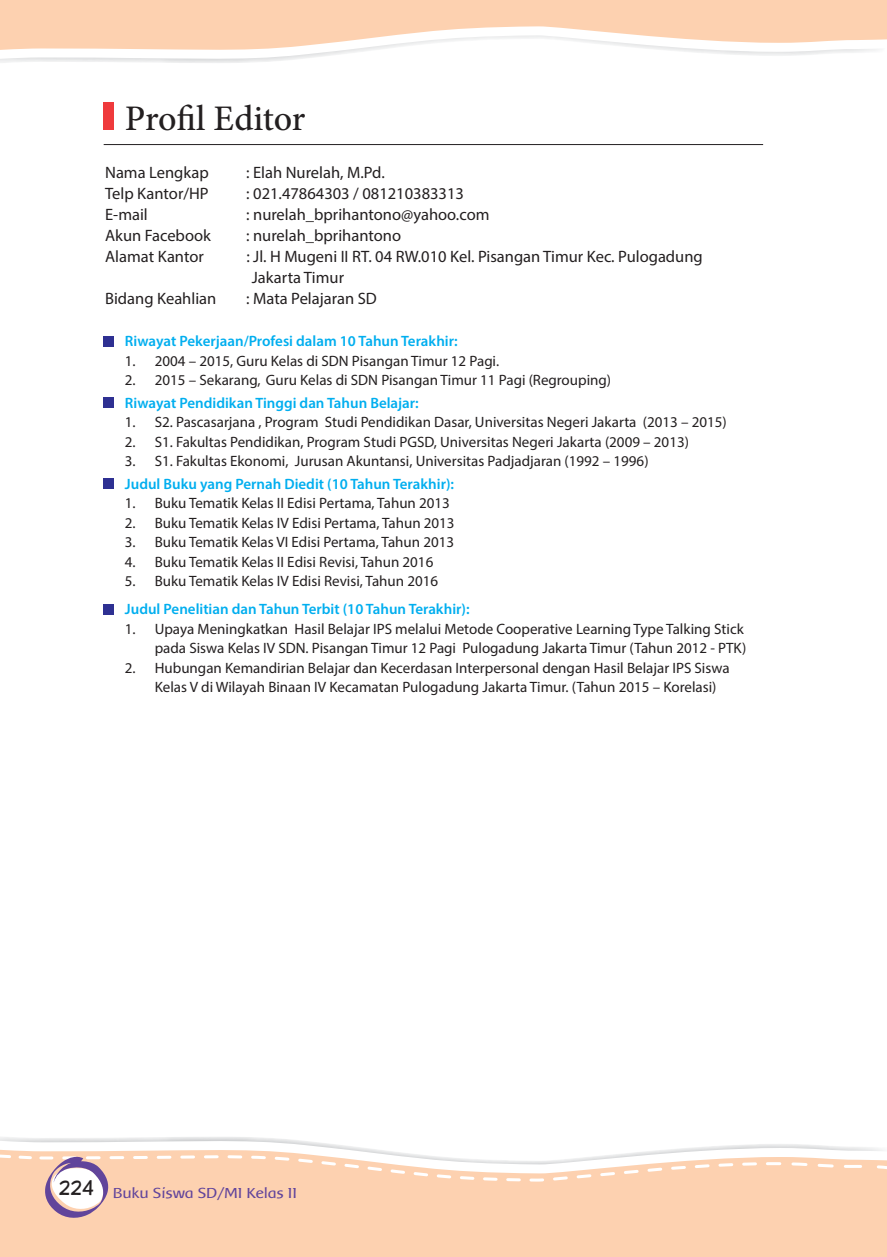
<style>
.page{position:relative;width:887px;height:1257px;background:#fff}
.page>*{position:absolute;margin:0;border:0;box-sizing:border-box;transform-origin:0 0}
.t1{font:500 36px "Minion Pro";letter-spacing:-.01em;color:#231f20}
.t2{font:16.5px/21px "Myriad Pro";color:#231f20}
.t3{font:15px/19.5px "Myriad Pro";color:#231f20;text-align:right}
.t4{font:600 15px "Myriad Pro";color:#00aeef}
.t5{font:15px "Baar Metanoia";color:#61449b}
</style>
<div class="page">
<svg style="left:0;top:53px;width:826px;height:9px"></svg>
<svg style="left:0;top:0;width:886px;height:53px;fill:#fdd1b0"></svg>
<svg style="left:0;top:1138px;width:840px;height:9px"></svg>
<svg style="left:0;top:1147px;width:886px;height:110px;background:#fcd6b9"></svg>
<svg style="left:875px;top:1164px;width:11px;height:7px"></svg>
<svg style="left:842px;top:1163px;width:21px;height:6px"></svg>
<svg style="left:764px;top:1161px;width:71px;height:8px"></svg>
<svg style="left:528px;top:1161px;width:230px;height:22px"></svg>
<svg style="left:0;top:1153px;width:522px;height:66px;background:#f8d3bb"></svg>
<hr style="left:104px;top:144px;width:659px;height:1px;background:#231f20">
<div style="left:104px;top:336px;width:10px;height:10px;background:#2e3092"></div>
<div style="left:104px;top:397px;width:10px;height:11px;background:#2e3092"></div>
<div style="left:104px;top:478px;width:10px;height:11px;background:#2e3092"></div>
<div style="left:104px;top:604px;width:10px;height:10px;background:#2e3092"></div>
<div style="left:104px;top:103px;width:10px;height:27px;background:#ef3a3c"></div>
<h1 class="t1" style="left:125px;top:97px;width:182px">Profil Editor</h1>
<p class="t2" style="left:105px;top:163px;width:105px">Nama Lengkap</p>
<p class="t2" style="left:246px;top:163px;width:140px">: Elah Nurelah, M.Pd.</p>
<p class="t2" style="left:105px;top:184px;width:105px">Telp Kantor/HP</p>
<p class="t2" style="left:246px;top:184px;width:219px">: 021.47864303 / 081210383313</p>
<p class="t2" style="left:105px;top:205px;width:44px">E-mail</p>
<p class="t2" style="left:246px;top:205px;width:245px">: nurelah_bprihantono@yahoo.com</p>
<p class="t2" style="left:105px;top:226px;width:107px">Akun Facebook</p>
<p class="t2" style="left:246px;top:226px;width:156px">: nurelah_bprihantono</p>
<p class="t2" style="left:105px;top:247px;width:100px">Alamat Kantor</p>
<p class="t2" style="left:252px;top:247px;width:452px;text-indent:-5px">: Jl. H Mugeni II RT. 04 RW.010 Kel. Pisangan Timur Kec. Pulogadung<br>Jakarta Timur</p>
<p class="t2" style="left:105px;top:289px;width:113px">Bidang Keahlian</p>
<p class="t2" style="left:246px;top:289px;width:132px">: Mata Pelajaran SD</p>
<p class="t4" style="left:125px;top:336px;width:334px">Riwayat Pekerjaan/Profesi dalam 10 Tahun Terakhir:</p>
<p class="t3" style="left:125px;top:352px;width:376px">1. 2004 – 2015, Guru Kelas di SDN Pisangan Timur 12 Pagi.</p>
<p class="t3" style="left:125px;top:372px;width:487px">2. 2015 – Sekarang, Guru Kelas di SDN Pisangan Timur 11 Pagi (Regrouping)</p>
<p class="t4" style="left:125px;top:397px;width:295px">Riwayat Pendidikan Tinggi dan Tahun Belajar:</p>
<p class="t3" style="left:125px;top:414px;width:603px">1. S2. Pascasarjana , Program Studi Pendidikan Dasar, Universitas Negeri Jakarta (2013 – 2015)</p>
<p class="t3" style="left:125px;top:433px;width:565px">2. S1. Fakultas Pendidikan, Program Studi PGSD, Universitas Negeri Jakarta (2009 – 2013)</p>
<p class="t3" style="left:125px;top:453px;width:525px">3. S1. Fakultas Ekonomi, Jurusan Akuntansi, Universitas Padjadjaran (1992 – 1996)</p>
<p class="t4" style="left:125px;top:478px;width:330px">Judul Buku yang Pernah Diedit (10 Tahun Terakhir):</p>
<p class="t3" style="left:125px;top:495px;width:326px">1. Buku Tematik Kelas II Edisi Pertama, Tahun 2013</p>
<p class="t3" style="left:125px;top:514px;width:331px">2. Buku Tematik Kelas IV Edisi Pertama, Tahun 2013</p>
<p class="t3" style="left:125px;top:534px;width:331px">3. Buku Tematik Kelas VI Edisi Pertama, Tahun 2013</p>
<p class="t3" style="left:125px;top:553px;width:310px">4. Buku Tematik Kelas II Edisi Revisi, Tahun 2016</p>
<p class="t3" style="left:125px;top:573px;width:315px">5. Buku Tematik Kelas IV Edisi Revisi, Tahun 2016</p>
<p class="t4" style="left:125px;top:604px;width:346px">Judul Penelitian dan Tahun Terbit (10 Tahun Terakhir):</p>
<p class="t3" style="left:125px;top:620px;width:622px">1. Upaya Meningkatkan Hasil Belajar IPS melalui Metode Cooperative Learning Type Talking Stick pada Siswa Kelas IV SDN. Pisangan Timur 12 Pagi Pulogadung Jakarta Timur (Tahun 2012 - PTK)</p>
<p class="t3" style="left:155px;top:659px;width:576px;text-align:left;text-indent:-30px">2. Hubungan Kemandirian Belajar dan Kecerdasan Interpersonal dengan Hasil Belajar IPS Siswa<br>Kelas V di Wilayah Binaan IV Kecamatan Pulogadung Jakarta Timur. (Tahun 2015 – Korelasi)</p>
<p class="t5" style="left:59px;top:1187px;width:239px"><sup>224</sup> Buku Siswa SD/MI Kelas II</p>
</div>
